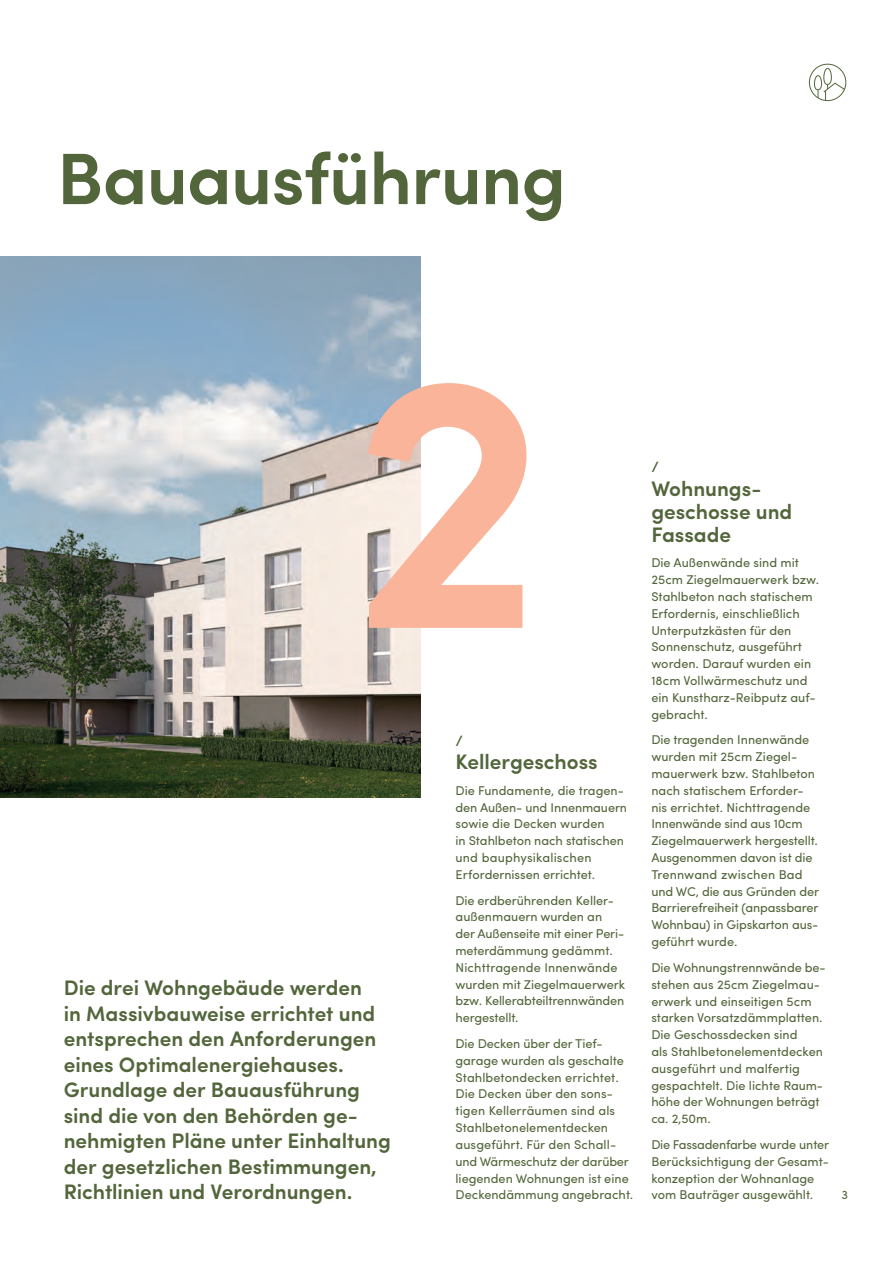
<style>
.page{position:relative;width:893px;height:1263px;background:#fff}
.page>*{position:absolute;margin:0;border:0;box-sizing:border-box;transform-origin:0 0}
.t1{font:600 367.5px "Sofia Pro";color:#f9b49a}
.t2{font:600 72.9px "Sofia Pro";letter-spacing:-.01em;color:#53663b}
.t3{font:600 21px/25.5px "Sofia Pro";color:#53663b}
.t4{font:600 15px "Sofia Pro";color:#53663b}
.t5{font:12.75px/16.8px "Sofia Pro";color:#53663b}
.t6{font:12.3px "Sofia Pro";color:#53663b}
</style>
<div class="page">
<div style="left:809px;top:64px;width:37px;height:37px;border:1px solid #53663b;border-radius:50%"></div>
<svg style="left:814px;top:68px;width:32px;height:32px"></svg>
<img style="left:0;top:257px;width:420px;height:540px">
<h2 class="t2" style="left:57px;top:123px;width:511px">Bauausführung</h2>
<h1 class="t1" style="left:349px;top:220px;width:200px">2</h1>
<p class="t3" style="left:64px;top:974px;width:329px">Die drei Wohngebäude werden<br>in Massivbauweise errichtet und entsprechen den Anforderungen eines Optimalenergiehauses.<br>Grundlage der Bauausführung sind die von den Behörden ge&shy;nehmigten Pläne unter Einhaltung der gesetzlichen Bestimmungen,<br>Richtlinien und Verordnungen.</p>
<p class="t4" style="left:455px;top:729px;width:9px">/</p>
<h3 class="t3" style="left:455px;top:748px;width:144px">Kellergeschoss</h3>
<p class="t5" style="left:455px;top:781px;width:173px">Die Fundamente, die tragen&shy;den Außen- und Innenmauern sowie die Decken wurden<br>in Stahlbeton nach statischen und bauphysikalischen<br>Erfordernissen errichtet.</p>
<p class="t5" style="left:455px;top:891px;width:171px">Die erdberührenden Keller&shy;außenmauern wurden an<br>der Außenseite mit einer Peri&shy;meterdämmung gedämmt.<br>Nichttragende Innenwände wurden mit Ziegelmauerwerk bzw. Kellerabteiltrennwänden hergestellt.</p>
<p class="t5" style="left:455px;top:1034px;width:179px">Die Decken über der Tief&shy;garage wurden als geschalte<br>Stahlbetondecken errichtet.<br>Die Decken über den sons&shy;tigen Kellerräumen sind als<br>Stahlbetonelementdecken ausgeführt. Für den Schall&shy;und Wärmeschutz der darüber liegenden Wohnungen ist eine<br>Deckendämmung angebracht.</p>
<p class="t4" style="left:651px;top:456px;width:9px">/</p>
<h3 class="t3" style="left:651px;top:475px;width:142px;line-height:23.2px">Wohnungs&shy;geschosse und<br>Fassade</h3>
<p class="t5" style="left:651px;top:554px;width:169px">Die Außenwände sind mit<br>25 cm Ziegelmauerwerk bzw.<br>Stahlbeton nach statischem<br>Erfordernis, einschließlich<br>Unterputzkästen für den<br>Sonnenschutz, ausgeführt worden. Darauf wurden ein<br>18 cm Vollwärmeschutz und ein Kunstharz-Reibputz auf&shy;gebracht.</p>
<p class="t5" style="left:651px;top:731px;width:169px">Die tragenden Innenwände wurden mit 25 cm Ziegel&shy;mauerwerk bzw. Stahlbeton nach statischem Erforder&shy;nis errichtet. Nichttragende<br>Innenwände sind aus 10 cm<br>Ziegelmauerwerk hergestellt.<br>Ausgenommen davon ist die<br>Trennwand zwischen Bad und WC, die aus Gründen der<br>Barrierefreiheit (anpassbarer<br>Wohnbau) in Gipskarton aus&shy;geführt wurde.</p>
<p class="t5" style="left:651px;top:958px;width:176px">Die Wohnungstrennwände be&shy;stehen aus 25 cm Ziegelmau&shy;erwerk und einseitigen 5 cm starken Vorsatzdämmplatten.<br>Die Geschossdecken sind<br>als Stahlbetonelementdecken ausgeführt und malfertig gespachtelt. Die lichte Raum&shy;höhe der Wohnungen beträgt ca. 2,50 m.</p>
<p class="t5" style="left:651px;top:1135px;width:179px">Die Fassadenfarbe wurde unter<br>Berücksichtigung der Gesamt&shy;konzeption der Wohnanlage vom Bauträger ausgewählt.</p>
<p class="t6" style="left:841px;top:1186px;width:8px">3</p>
</div>
